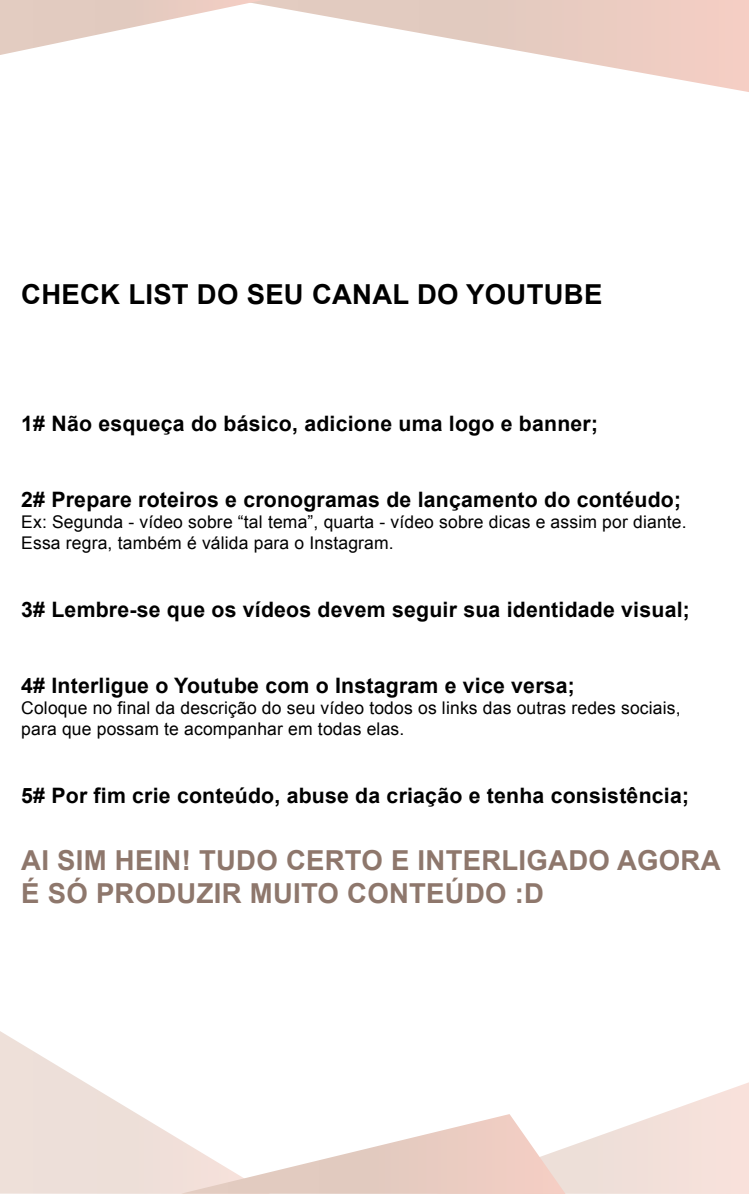
<style>
.page{position:relative;width:749px;height:1194px;background:#fff}
.page>*{position:absolute;margin:0;border:0;box-sizing:border-box;transform-origin:0 0}
.t1{font:700 27.5px/33px "Arial";letter-spacing:.01em;color:#8e776c}
.t2{font:700 27.5px "Arial";letter-spacing:.01em;color:#000}
.t3{font:700 21.25px "Arial";letter-spacing:.01em;color:#000}
.t4{font:17.5px/21px "Arial";letter-spacing:.01em;color:#000}
</style>
<div class="page">
<svg style="left:263px;top:0;width:486px;height:92px"></svg>
<svg style="left:0;top:0;width:263px;height:55px"></svg>
<svg style="left:0;top:1031px;width:181px;height:163px"></svg>
<svg style="left:181px;top:1082px;width:568px;height:112px"></svg>
<p class="t2" style="left:21px;top:277px;width:583px">CHECK LIST DO SEU CANAL DO YOUTUBE</p>
<p class="t3" style="left:21px;top:409px;width:578px">1# Não esqueça do básico, adicione uma logo e banner;</p>
<p class="t3" style="left:21px;top:486px;width:661px">2# Prepare roteiros e cronogramas de lançamento do contéudo;</p>
<p class="t4" style="left:21px;top:512px;width:667px">Ex: Segunda - vídeo sobre “tal tema”, quarta - vídeo sobre dicas e assim por diante.<br>Essa regra, também é válida para o Instagram.</p>
<p class="t3" style="left:21px;top:595px;width:670px">3# Lembre-se que os vídeos devem seguir sua identidade visual;</p>
<p class="t3" style="left:21px;top:672px;width:555px">4# Interligue o Youtube com o Instagram e vice versa;</p>
<p class="t4" style="left:21px;top:698px;width:661px">Coloque no final da descrição do seu vídeo todos os links das outras redes sociais, para que possam te acompanhar em todas elas.</p>
<p class="t3" style="left:21px;top:781px;width:669px">5# Por fim crie conteúdo, abuse da criação e tenha consistência;</p>
<p class="t1" style="left:21px;top:844px;width:701px">AI SIM HEIN! TUDO CERTO E INTERLIGADO AGORA<br>É SÓ PRODUZIR MUITO CONTEÚDO :D</p>
</div>
